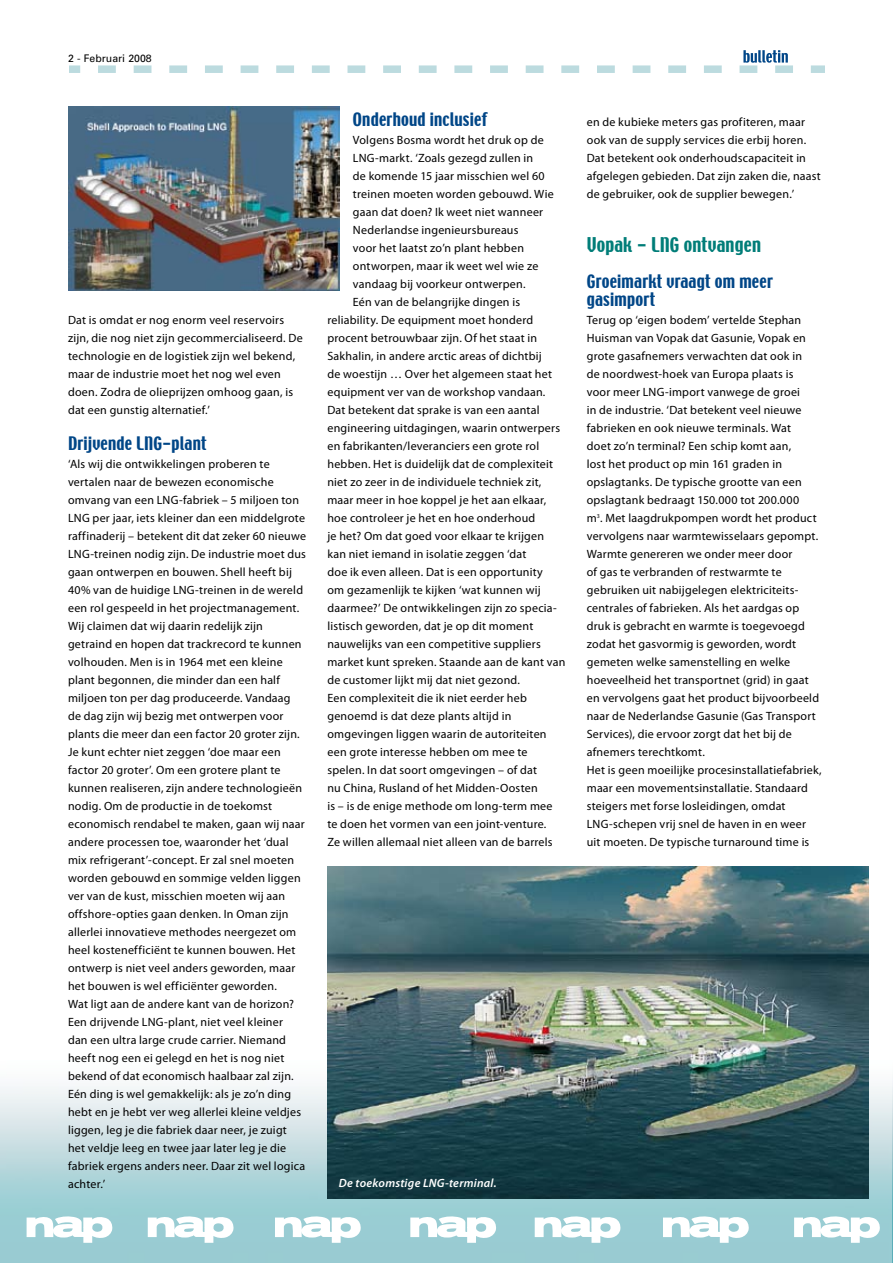
<style>
.page{position:relative;width:893px;height:1263px;background:#fff}
.page>*{position:absolute;margin:0;border:0;box-sizing:border-box;transform-origin:0 0}
.t1{font:18px "Techno";letter-spacing:.01em;color:#007d78}
.t2{font:16.5px/18px "Techno";letter-spacing:.015em;color:#004687}
.t3{font:12px/18px "Myriad Pro";letter-spacing:.02em;color:#000}
.t4{font:italic 600 12px "Myriad Pro";letter-spacing:.02em;color:#fff}
.t5{font:10.5px "Univers";color:#000}
</style>
<div class="page">
<svg style="left:69px;top:50px;width:756px;height:23px"></svg>
<img style="left:0;top:1079px;width:893px;height:184px">
<svg style="left:27px;top:1216px;width:86px;height:27px"></svg>
<svg style="left:148px;top:1216px;width:86px;height:27px"></svg>
<svg style="left:275px;top:1216px;width:86px;height:27px"></svg>
<svg style="left:410px;top:1216px;width:86px;height:27px"></svg>
<svg style="left:535px;top:1216px;width:86px;height:27px"></svg>
<svg style="left:663px;top:1216px;width:86px;height:27px"></svg>
<svg style="left:794px;top:1216px;width:86px;height:27px"></svg>
<img style="left:68px;top:106px;width:272px;height:185px">
<img style="left:327px;top:866px;width:542px;height:333px">
<p class="t5" style="left:68px;top:52px;width:85px">2 - Februari 2008</p>
<p class="t3" style="left:68px;top:311px;width:236px">Dat is omdat er nog enorm veel reservoirs zijn, die nog niet zijn gecommercialiseerd. De technologie en de logistiek zijn wel bekend, maar de industrie moet het nog wel even doen. Zodra de olieprijzen omhoog gaan, is dat een gunstig alternatief.’</p>
<h2 class="t2" style="left:68px;top:435px;width:140px">Drijvende LNG-plant</h2>
<p class="t3" style="left:68px;top:455px;width:240px">‘Als wij die ontwikkelingen proberen te vertalen naar de bewezen economische omvang van een LNG-fabriek – 5 miljoen ton LNG per jaar, iets kleiner dan een middelgrote raffinaderij – betekent dit dat zeker 60 nieuwe LNG-treinen nodig zijn. De industrie moet dus gaan ontwerpen en bouwen. Shell heeft bij 40% van de huidige LNG-treinen in de wereld een rol gespeeld in het projectmanagement.<br>Wij claimen dat wij daarin redelijk zijn getraind en hopen dat trackrecord te kunnen volhouden. Men is in 1964 met een kleine plant begonnen, die minder dan een half miljoen ton per dag produceerde. Vandaag de dag zijn wij bezig met ontwerpen voor plants die meer dan een factor 20 groter zijn.<br>Je kunt echter niet zeggen ‘doe maar een factor 20 groter’. Om een grotere plant te kunnen realiseren, zijn andere technologieën nodig. Om de productie in de toekomst economisch rendabel te maken, gaan wij naar andere processen toe, waaronder het ‘dual mix refrigerant’-concept. Er zal snel moeten worden gebouwd en sommige velden liggen ver van de kust, misschien moeten wij aan offshore-opties gaan denken. In Oman zijn allerlei innovatieve methodes neergezet om heel kostenefficiënt te kunnen bouwen. Het ontwerp is niet veel anders geworden, maar het bouwen is wel efficiënter geworden.<br>Wat ligt aan de andere kant van de horizon?<br>Een drijvende LNG-plant, niet veel kleiner<br>dan een ultra large crude carrier. Niemand heeft nog een ei gelegd en het is nog niet bekend of dat economisch haalbaar zal zijn.<br>Eén ding is wel gemakkelijk: als je zo’n ding hebt en je hebt ver weg allerlei kleine veldjes liggen, leg je die fabriek daar neer, je zuigt het veldje leeg en twee jaar later leg je die fabriek ergens anders neer. Daar zit wel logica achter.’</p>
<h2 class="t2" style="left:353px;top:111px;width:135px">Onderhoud inclusief</h2>
<p class="t3" style="left:353px;top:131px;width:192px">Volgens Bosma wordt het druk op de</p>
<p class="t3" style="left:353px;top:149px;width:182px">LNG-markt. ‘Zoals gezegd zullen in</p>
<p class="t3" style="left:353px;top:167px;width:193px">de komende 15 jaar misschien wel 60</p>
<p class="t3" style="left:353px;top:185px;width:202px">treinen moeten worden gebouwd. Wie</p>
<p class="t3" style="left:353px;top:203px;width:192px">gaan dat doen? Ik weet niet wanneer</p>
<p class="t3" style="left:353px;top:221px;width:167px">Nederlandse ingenieursbureaus</p>
<p class="t3" style="left:353px;top:239px;width:173px">voor het laatst zo’n plant hebben</p>
<p class="t3" style="left:353px;top:257px;width:187px">ontworpen, maar ik weet wel wie ze</p>
<p class="t3" style="left:353px;top:275px;width:174px">vandaag bij voorkeur ontwerpen.</p>
<p class="t3" style="left:353px;top:293px;width:169px">Eén van de belangrijke dingen is</p>
<p class="t3" style="left:327px;top:311px;width:207px">reliability. De equipment moet honderd</p>
<p class="t3" style="left:327px;top:329px;width:211px">procent betrouwbaar zijn. Of het staat in</p>
<p class="t3" style="left:327px;top:347px;width:216px">Sakhalin, in andere arctic areas of dichtbij</p>
<p class="t3" style="left:327px;top:365px;width:226px">de woestijn … Over het algemeen staat het</p>
<p class="t3" style="left:327px;top:383px;width:220px">equipment ver van de workshop vandaan.</p>
<p class="t3" style="left:327px;top:401px;width:214px">Dat betekent dat sprake is van een aantal</p>
<p class="t3" style="left:327px;top:419px;width:234px">engineering uitdagingen, waarin ontwerpers</p>
<p class="t3" style="left:327px;top:437px;width:213px">en fabrikanten/leveranciers een grote rol</p>
<p class="t3" style="left:327px;top:455px;width:227px">hebben. Het is duidelijk dat de complexiteit</p>
<p class="t3" style="left:327px;top:473px;width:216px">niet zo zeer in de individuele techniek zit,</p>
<p class="t3" style="left:327px;top:491px;width:220px">maar meer in hoe koppel je het aan elkaar,</p>
<p class="t3" style="left:327px;top:509px;width:209px">hoe controleer je het en hoe onderhoud</p>
<p class="t3" style="left:327px;top:527px;width:218px">je het? Om dat goed voor elkaar te krijgen</p>
<p class="t3" style="left:327px;top:545px;width:200px">kan niet iemand in isolatie zeggen ‘dat</p>
<p class="t3" style="left:327px;top:563px;width:217px">doe ik even alleen. Dat is een opportunity</p>
<p class="t3" style="left:327px;top:581px;width:215px">om gezamenlijk te kijken ‘wat kunnen wij</p>
<p class="t3" style="left:327px;top:599px;width:231px">daarmee?’ De ontwikkelingen zijn zo specia-</p>
<p class="t3" style="left:327px;top:617px;width:207px">listisch geworden, dat je op dit moment</p>
<p class="t3" style="left:327px;top:635px;width:215px">nauwelijks van een competitive suppliers</p>
<p class="t3" style="left:327px;top:653px;width:240px">market kunt spreken. Staande aan de kant van</p>
<p class="t3" style="left:327px;top:671px;width:194px">de customer lijkt mij dat niet gezond.</p>
<p class="t3" style="left:327px;top:689px;width:201px">Een complexiteit die ik niet eerder heb</p>
<p class="t3" style="left:327px;top:707px;width:185px">genoemd is dat deze plants altijd in</p>
<p class="t3" style="left:327px;top:725px;width:221px">omgevingen liggen waarin de autoriteiten</p>
<p class="t3" style="left:327px;top:743px;width:202px">een grote interesse hebben om mee te</p>
<p class="t3" style="left:327px;top:761px;width:211px">spelen. In dat soort omgevingen – of dat</p>
<p class="t3" style="left:327px;top:779px;width:212px">nu China, Rusland of het Midden-Oosten</p>
<p class="t3" style="left:327px;top:797px;width:227px">is – is de enige methode om long-term mee</p>
<p class="t3" style="left:327px;top:815px;width:221px">te doen het vormen van een joint-venture.</p>
<p class="t3" style="left:327px;top:833px;width:227px">Ze willen allemaal niet alleen van de barrels</p>
<p class="t4" style="left:339px;top:1175px;width:160px">De toekomstige LNG-terminal.</p>
<p class="t3" style="left:587px;top:113px;width:236px">en de kubieke meters gas profiteren, maar ook van de supply services die erbij horen.<br>Dat betekent ook onderhoudscapaciteit in afgelegen gebieden. Dat zijn zaken die, naast de gebruiker, ook de supplier bewegen.’</p>
<h1 class="t1" style="left:587px;top:233px;width:176px">Vopak - LNG ontvangen</h1>
<h2 class="t2" style="left:587px;top:273px;width:188px">Groeimarkt vraagt om meer gasimport</h2>
<p class="t3" style="left:587px;top:311px;width:236px">Terug op ‘eigen bodem’ vertelde Stephan Huisman van Vopak dat Gasunie, Vopak en grote gasafnemers verwachten dat ook in<br>de noordwest-hoek van Europa plaats is<br>voor meer LNG-import vanwege de groei<br>in de industrie. ‘Dat betekent veel nieuwe fabrieken en ook nieuwe terminals. Wat<br>doet zo’n terminal? Een schip komt aan,<br>lost het product op min 161 graden in opslagtanks. De typische grootte van een opslagtank bedraagt 150.000 tot 200.000<br>m<sup>3</sup>. Met laagdrukpompen wordt het product vervolgens naar warmtewisselaars gepompt.<br>Warmte genereren we onder meer door<br>of gas te verbranden of restwarmte te gebruiken uit nabijgelegen elektriciteits&shy;centrales of fabrieken. Als het aardgas op druk is gebracht en warmte is toegevoegd zodat het gasvormig is geworden, wordt gemeten welke samenstelling en welke hoeveelheid het transportnet (grid) in gaat en vervolgens gaat het product bijvoorbeeld naar de Nederlandse Gasunie (Gas Transport Services), die ervoor zorgt dat het bij de afnemers terechtkomt.<br>Het is geen moeilijke procesinstallatiefabriek, maar een movementsinstallatie. Standaard steigers met forse losleidingen, omdat LNG-schepen vrij snel de haven in en weer uit moeten. De typische turnaround time is</p>
</div>
